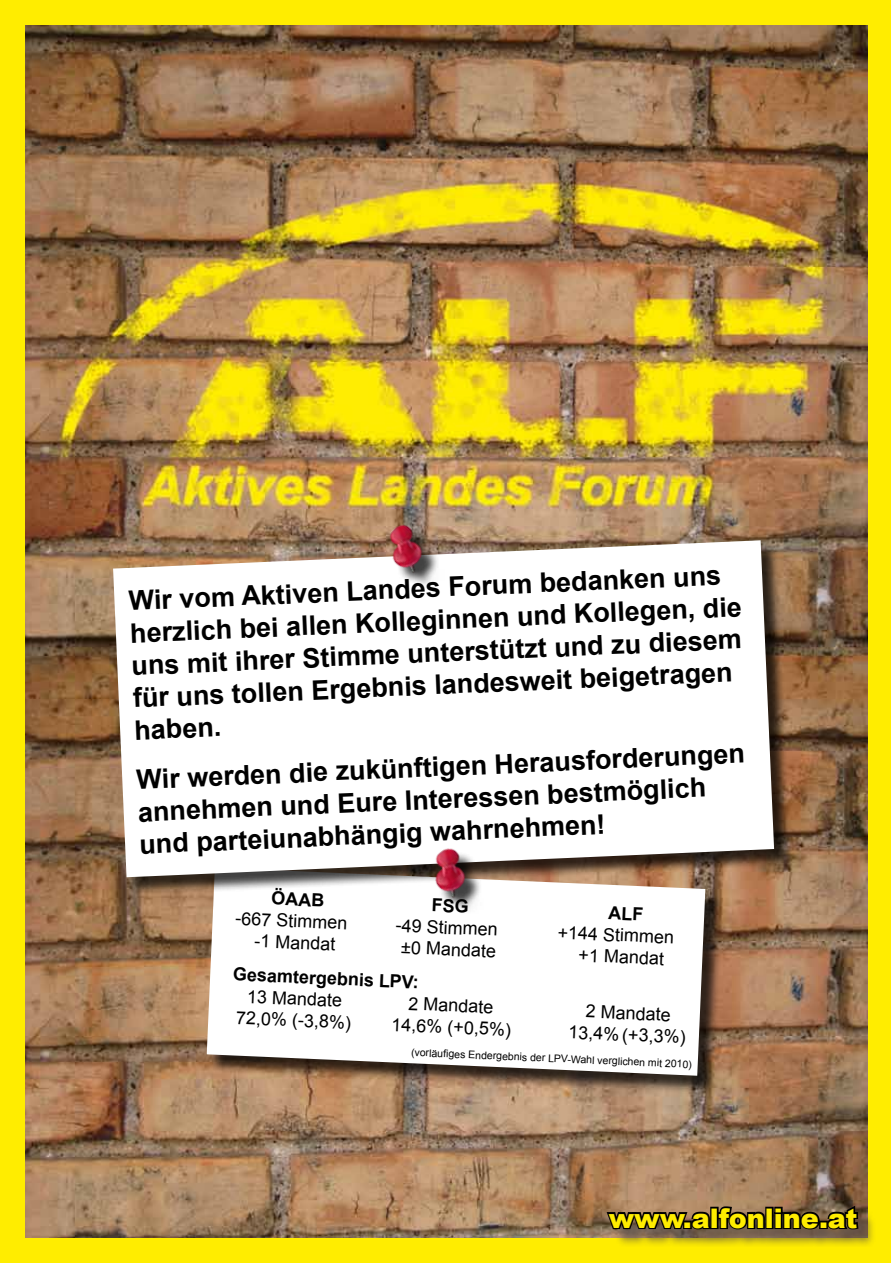
<style>
.page{position:relative;width:893px;height:1263px;background:#fff}
.page>*{position:absolute;margin:0;border:0;box-sizing:border-box;transform-origin:0 0}
.t1{font:700 27px/31.8px "Arial";color:#000}
.t2{font:900 27px "Arial";color:#ffed00}
.t3{font:18px "Arial";color:#000}
.t4{font:700 18px "Arial";color:#000}
.t5{font:10.5px "Arial";color:#000}
</style>
<div class="page">
<div style="left:0;top:0;width:890px;height:1263px;background:#ffed00"></div>
<img style="left:26px;top:26px;width:841px;height:1211px">
<div style="left:609px;top:1208px;width:267px;height:39px;background:#5a4f4a;opacity:.75"></div>
<svg style="left:604px;top:1205px;width:162px;height:28px;background:#504031"></svg>
<div style="left:765px;top:1207px;width:9px;height:22px;border:3px solid #000"></div>
<svg style="left:773px;top:1203px;width:87px;height:29px;background:#413427"></svg>
<div style="left:209px;top:870px;width:514px;height:223px;background:#000;opacity:.75"></div>
<svg style="left:207px;top:895px;width:498px;height:181px;background:#f2f0ef"></svg>
<div style="left:115px;top:542px;width:678px;height:353px;background:#000;opacity:.75"></div>
<svg style="left:113px;top:540px;width:661px;height:337px;background:#f2efed"></svg>
<img style="left:368px;top:508px;width:85px;height:85px">
<img style="left:411px;top:833px;width:85px;height:85px">
<svg style="left:433px;top:898px;width:35px;height:15px"></svg>
<svg style="left:608px;top:906px;width:35px;height:15px"></svg>
<p class="t1" style="left:127px;top:588px;width:614px;rotate:-3deg">Wir vom Aktiven Landes Forum bedanken uns herzlich bei allen Kolleginnen und Kollegen, die uns mit ihrer Stimme unterstützt und zu diesem für uns tollen Ergebnis landesweit beigetragen haben.</p>
<p class="t1" style="left:135px;top:767px;width:611px;rotate:-3deg">Wir werden die zukünftigen Herausforderungen annehmen und Eure Interessen bestmöglich und parteiunabhängig wahrnehmen!</p>
<p class="t4" style="left:272px;top:886px;width:54px;rotate:2deg">ÖAAB</p>
<p class="t3" style="left:236px;top:907px;width:114px;rotate:2deg">-667 Stimmen</p>
<p class="t3" style="left:396px;top:914px;width:104px;rotate:2deg">-49 Stimmen</p>
<p class="t3" style="left:558px;top:921px;width:118px;rotate:2deg">+144 Stimmen</p>
<p class="t3" style="left:255px;top:929px;width:83px;rotate:2deg">-1 Mandat</p>
<p class="t3" style="left:401px;top:936px;width:96px;rotate:2deg">±0 Mandate</p>
<p class="t3" style="left:579px;top:943px;width:87px;rotate:2deg">+1 Mandat</p>
<p class="t4" style="left:233px;top:963px;width:188px;rotate:2deg">Gesamtergebnis LPV:</p>
<p class="t3" style="left:247px;top:985px;width:97px;rotate:2deg">13 Mandate</p>
<p class="t3" style="left:409px;top:992px;width:87px;rotate:2deg">2 Mandate</p>
<p class="t3" style="left:586px;top:1000px;width:87px;rotate:2deg">2 Mandate</p>
<p class="t3" style="left:236px;top:1006px;width:117px;rotate:2deg">72,0% (-3,8%)</p>
<p class="t3" style="left:392px;top:1013px;width:121px;rotate:2deg">14,6% (+0,5%)</p>
<p class="t3" style="left:569px;top:1021px;width:119px;rotate:2deg">13,4% (+3,3%)</p>
<p class="t5" style="left:411px;top:1046px;width:282px;rotate:2deg">(vorläufi ges Endergebnis der LPV-Wahl verglichen mit 2010)</p>
<p class="t2" style="left:609px;top:1198px;width:250px">www.alfonline.at</p>
</div>
